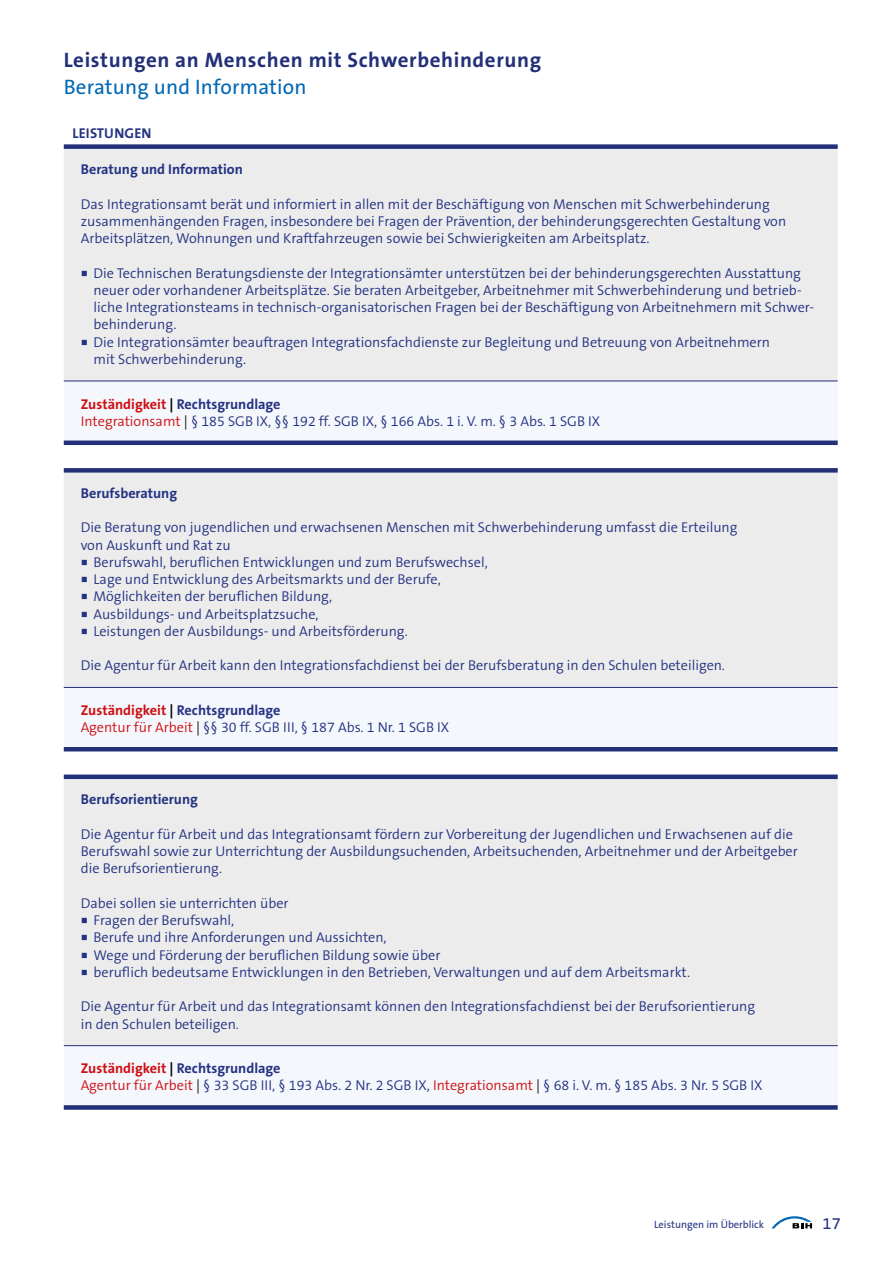
<style>
.page{position:relative;width:893px;height:1263px;background:#fff}
.page>*{position:absolute;margin:0;border:0;box-sizing:border-box;transform-origin:0 0}
.t1{font:700 21px "The Sans B W7";letter-spacing:.03em;color:#222f79}
.mT_Hauptteil_Ueberschrift_H2_Blau{font:21px "The Sans B W5 Plain";letter-spacing:.01em;color:#0068b4}
.t2{font:16.5px "The Sans B W5 Plain";color:#243282}
.Tabellentext_linksbü{font:300 14.25px/17.2px "The Sans B W4";color:#243282}
.Tabellentext_linksbü-2{font:700 14.25px "The Sans B W7";color:#243282}
.t3{font:10.5px "The Sans B W5 Plain";color:#243282}
.s1{font-family:"Minion Pro";font-weight:400;font-size:18px}
.s2{color:#cd1013}
.s3{color:#000}
</style>
<div class="page">
<svg style="left:772px;top:1216px;width:40px;height:12px"></svg>
<div style="left:64px;top:149px;width:774px;height:232px;background:#ececec"></div>
<svg style="left:64px;top:382px;width:774px;height:723px;fill:#ececec"></svg>
<div style="left:64px;top:1105px;width:774px;height:5px;background:#222f79"></div>
<div style="left:64px;top:144px;width:774px;height:5px;background:#222f79"></div>
<div style="left:64px;top:440px;width:774px;height:5px;background:#222f79"></div>
<div style="left:64px;top:468px;width:774px;height:5px;background:#222f79"></div>
<hr style="left:64px;top:747px;width:774px;height:4px;background:#222f79">
<div style="left:64px;top:774px;width:774px;height:5px;background:#222f79"></div>
<hr style="left:64px;top:381px;width:774px;height:1px;background:#222f79">
<hr style="left:64px;top:687px;width:774px;height:1px;background:#222f79">
<hr style="left:64px;top:1045px;width:774px;height:1px;background:#222f79">
<h1 class="t1" style="left:64px;top:46px;width:479px">Leistungen an Menschen mit Schwerbehinderung</h1>
<h2 class="mT_Hauptteil_Ueberschrift_H2_Blau" style="left:64px;top:73px;width:244px">Beratung und Information</h2>
<p class="Tabellentext_linksbü-2" style="left:72px;top:124px;width:81px">LEISTUNGEN</p>
<p class="Tabellentext_linksbü-2" style="left:81px;top:160px;width:164px">Beratung und Information</p>
<p class="Tabellentext_linksbü" style="left:81px;top:195px;width:707px">Das Integrationsamt berät und informiert in allen mit der Beschäftigung von Menschen mit Schwerbehinderung zusammenhängenden Fragen, insbesondere bei Fragen der Prävention, der behinderungsgerechten Gestaltung von<br>Arbeitsplätzen, Wohnungen und Kraftfahrzeugen sowie bei Schwierigkeiten am Arbeitsplatz.</p>
<p class="Tabellentext_linksbü" style="left:94px;top:264px;width:722px;text-indent:-13px"><span class="s1">■</span> Die Technischen Beratungsdienste der Integrationsämter unterstützen bei der behinderungsgerechten Ausstattung neuer oder vorhandener Arbeitsplätze. Sie beraten Arbeitgeber, Arbeitnehmer mit Schwerbehinderung und betrieb&shy;liche Integrationsteams in technisch-organisatorischen Fragen bei der Beschäftigung von Arbeitnehmern mit Schwer&shy;behinderung.</p>
<p class="Tabellentext_linksbü" style="left:94px;top:333px;width:678px;text-indent:-13px"><span class="s1">■</span> Die Integrationsämter beauftragen Integrationsfachdienste zur Begleitung und Betreuung von Arbeitnehmern mit Schwerbehinderung.</p>
<p class="Tabellentext_linksbü-2" style="left:81px;top:395px;width:201px"><span class="s2">Zuständigkeit</span> <span class="s3">|</span> Rechtsgrundlage</p>
<p class="Tabellentext_linksbü" style="left:81px;top:412px;width:521px"><span class="s2">Integrationsamt</span> <span class="s3">|</span> § 185 SGB IX, §§ 192 ff. SGB IX, § 166 Abs. 1 i. V. m. § 3 Abs. 1 SGB IX</p>
<p class="Tabellentext_linksbü-2" style="left:81px;top:484px;width:98px">Berufsberatung</p>
<p class="Tabellentext_linksbü" style="left:81px;top:519px;width:658px">Die Beratung von jugendlichen und erwachsenen Menschen mit Schwerbehinderung umfasst die Erteilung von Auskunft und Rat zu</p>
<p class="Tabellentext_linksbü" style="left:81px;top:553px;width:409px"><span class="s1">■</span> Berufswahl, beruflichen Entwicklungen und zum Berufswechsel,</p>
<p class="Tabellentext_linksbü" style="left:81px;top:571px;width:362px"><span class="s1">■</span> Lage und Entwicklung des Arbeitsmarkts und der Berufe,</p>
<p class="Tabellentext_linksbü" style="left:81px;top:588px;width:253px"><span class="s1">■</span> Möglichkeiten der beruflichen Bildung,</p>
<p class="Tabellentext_linksbü" style="left:81px;top:605px;width:239px"><span class="s1">■</span> Ausbildungs- und Arbeitsplatzsuche,</p>
<p class="Tabellentext_linksbü" style="left:81px;top:622px;width:329px"><span class="s1">■</span> Leistungen der Ausbildungs- und Arbeitsförderung.</p>
<p class="Tabellentext_linksbü" style="left:81px;top:657px;width:646px">Die Agentur für Arbeit kann den Integrationsfachdienst bei der Berufsberatung in den Schulen beteiligen.</p>
<p class="Tabellentext_linksbü-2" style="left:81px;top:701px;width:201px"><span class="s2">Zuständigkeit</span> <span class="s3">|</span> Rechtsgrundlage</p>
<p class="Tabellentext_linksbü" style="left:81px;top:719px;width:370px"><span class="s2">Agentur für Arbeit</span> <span class="s3">|</span> §§ 30 ff. SGB III, § 187 Abs. 1 Nr. 1 SGB IX</p>
<p class="Tabellentext_linksbü-2" style="left:81px;top:790px;width:119px">Berufsorientierung</p>
<p class="Tabellentext_linksbü" style="left:81px;top:825px;width:719px">Die Agentur für Arbeit und das Integrationsamt fördern zur Vorbereitung der Jugendlichen und Erwachsenen auf die<br>Berufswahl sowie zur Unterrichtung der Ausbildungsuchenden, Arbeitsuchenden, Arbeitnehmer und der Arbeitgeber die Berufsorientierung.</p>
<p class="Tabellentext_linksbü" style="left:81px;top:894px;width:209px">Dabei sollen sie unterrichten über</p>
<p class="Tabellentext_linksbü" style="left:81px;top:912px;width:155px"><span class="s1">■</span> Fragen der Berufswahl,</p>
<p class="Tabellentext_linksbü" style="left:81px;top:929px;width:307px"><span class="s1">■</span> Berufe und ihre Anforderungen und Aussichten,</p>
<p class="Tabellentext_linksbü" style="left:81px;top:946px;width:361px"><span class="s1">■</span> Wege und Förderung der beruflichen Bildung sowie über</p>
<p class="Tabellentext_linksbü" style="left:81px;top:963px;width:611px"><span class="s1">■</span> beruflich bedeutsame Entwicklungen in den Betrieben, Verwaltungen und auf dem Arbeitsmarkt.</p>
<p class="Tabellentext_linksbü" style="left:81px;top:998px;width:676px">Die Agentur für Arbeit und das Integrationsamt können den Integrationsfachdienst bei der Berufsorientierung in den Schulen beteiligen.</p>
<p class="Tabellentext_linksbü-2" style="left:81px;top:1059px;width:201px"><span class="s2">Zuständigkeit</span> <span class="s3">|</span> Rechtsgrundlage</p>
<p class="Tabellentext_linksbü" style="left:81px;top:1077px;width:683px"><span class="s2">Agentur für Arbeit</span> <span class="s3">|</span> § 33 SGB III, § 193 Abs. 2 Nr. 2 SGB IX, <span class="s2">Integrationsamt</span> <span class="s3">|</span> § 68 i. V. m. § 185 Abs. 3 Nr. 5 SGB IX</p>
<p class="t3" style="left:654px;top:1218px;width:111px">Leistungen im Überblick</p>
<p class="t2" style="left:823px;top:1212px;width:20px">17</p>
</div>
